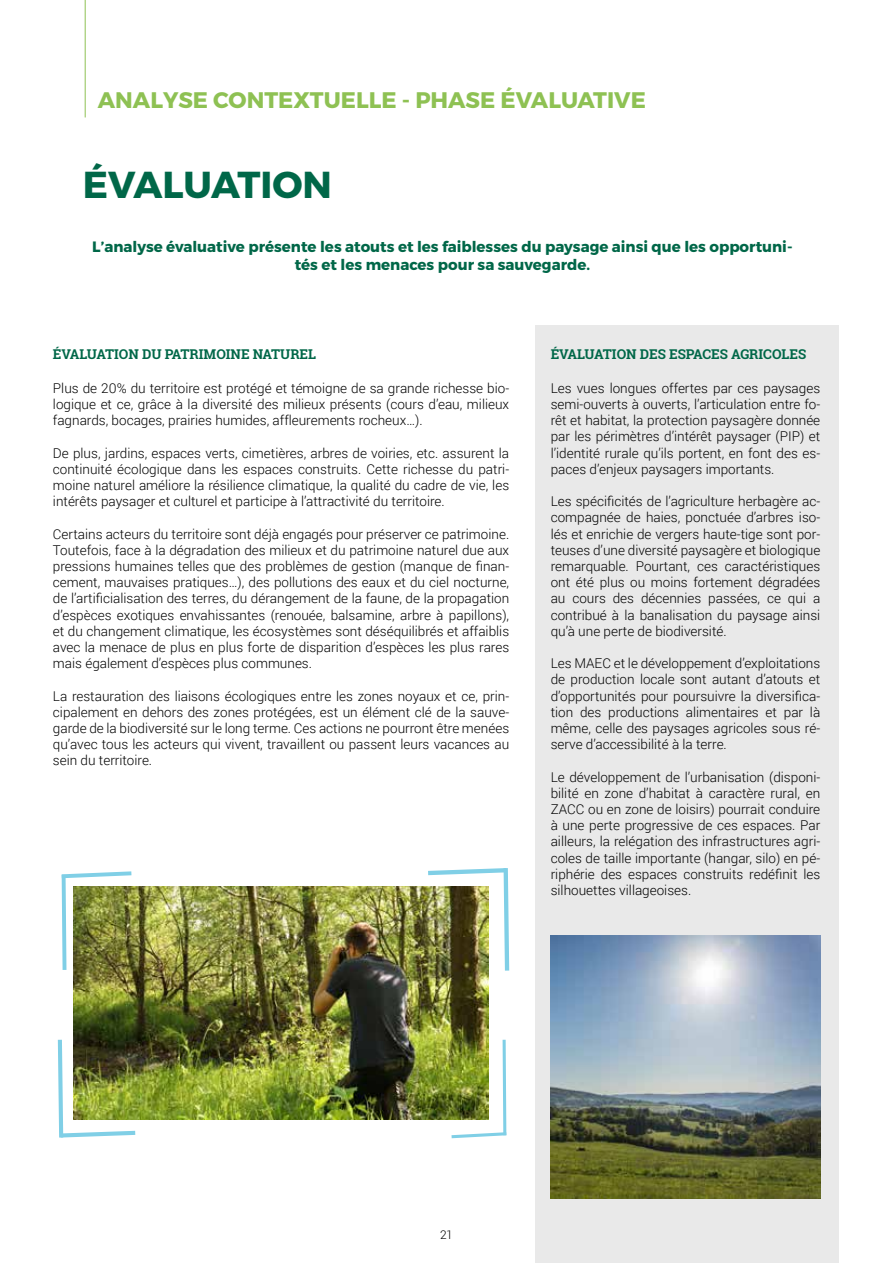
<style>
.page{position:relative;width:893px;height:1263px;background:#fff}
.page>*{position:absolute;margin:0;border:0;box-sizing:border-box;transform-origin:0 0}
.t1{font:700 37.5px "Montserrat";color:#006748}
.t2{font:700 22.5px "Montserrat";color:#8ec153}
.t3{font:700 15px/18px "Montserrat";color:#006748;text-align:center}
.t4{font:300 13.5px/16.2px "Roboto";color:#000;text-align:justify}
.t5{font:700 13.5px "Roboto Slab";color:#006748}
.t6{font:300 12px "Roboto";color:#000}
</style>
<div class="page">
<div style="left:536px;top:325px;width:303px;height:938px;background:#e9e9e9"></div>
<hr style="left:85px;top:0;width:1px;height:117px;background:#8ec153">
<img style="left:551px;top:935px;width:269px;height:263px">
<img style="left:73px;top:887px;width:416px;height:233px">
<img style="left:424px;top:868px;width:86px;height:107px">
<svg style="left:61px;top:871px;width:74px;height:103px"></svg>
<img style="left:57px;top:1035px;width:82px;height:103px">
<img style="left:448px;top:1037px;width:59px;height:102px">
<h2 class="t2" style="left:98px;top:86px;width:550px">ANALYSE CONTEXTUELLE - PHASE ÉVALUATIVE</h2>
<h1 class="t1" style="left:83px;top:161px;width:251px">ÉVALUATION</h1>
<p class="t3" style="left:92px;top:238px;width:702px">L’analyse évaluative présente les atouts et les faiblesses du paysage ainsi que les opportuni&shy;tés et les menaces pour sa sauvegarde.</p>
<p class="t5" style="left:53px;top:344px;width:265px">ÉVALUATION DU PATRIMOINE NATUREL</p>
<p class="t4" style="left:53px;top:379px;width:458px">Plus de 20% du territoire est protégé et témoigne de sa grande richesse bio&shy;logique et ce, grâce à la diversité des milieux présents (cours d’eau, milieux fagnards, bocages, prairies humides, affleurements rocheux…).</p>
<p class="t4" style="left:53px;top:444px;width:458px">De plus, jardins, espaces verts, cimetières, arbres de voiries, etc. assurent la continuité écologique dans les espaces construits. Cette richesse du patri&shy;moine naturel améliore la résilience climatique, la qualité du cadre de vie, les intérêts paysager et culturel et participe à l’attractivité du territoire.</p>
<p class="t4" style="left:53px;top:525px;width:458px">Certains acteurs du territoire sont déjà engagés pour préserver ce patrimoine.<br>Toutefois, face à la dégradation des milieux et du patrimoine naturel due aux pressions humaines telles que des problèmes de gestion (manque de finan&shy;cement, mauvaises pratiques…), des pollutions des eaux et du ciel nocturne, de l’artificialisation des terres, du dérangement de la faune, de la propagation d’espèces exotiques envahissantes (renouée, balsamine, arbre à papillons), et du changement climatique, les écosystèmes sont déséquilibrés et affaiblis avec la menace de plus en plus forte de disparition d’espèces les plus rares mais également d’espèces plus communes.</p>
<p class="t4" style="left:53px;top:687px;width:458px">La restauration des liaisons écologiques entre les zones noyaux et ce, prin&shy;cipalement en dehors des zones protégées, est un élément clé de la sauve&shy;garde de la biodiversité sur le long terme. Ces actions ne pourront être menées qu’avec tous les acteurs qui vivent, travaillent ou passent leurs vacances au sein du territoire.</p>
<p class="t5" style="left:551px;top:344px;width:257px">ÉVALUATION DES ESPACES AGRICOLES</p>
<p class="t4" style="left:551px;top:379px;width:271px">Les vues longues offertes par ces paysages semi-ouverts à ouverts, l’articulation entre fo&shy;rêt et habitat, la protection paysagère donnée par les périmètres d’intérêt paysager (PIP) et l’identité rurale qu’ils portent, en font des es&shy;paces d’enjeux paysagers importants.</p>
<p class="t4" style="left:551px;top:493px;width:271px">Les spécificités de l’agriculture herbagère ac&shy;compagnée de haies, ponctuée d’arbres iso&shy;lés et enrichie de vergers haute-tige sont por&shy;teuses d’une diversité paysagère et biologique remarquable. Pourtant, ces caractéristiques ont été plus ou moins fortement dégradées au cours des décennies passées, ce qui a contribué à la banalisation du paysage ainsi qu’à une perte de biodiversité.</p>
<p class="t4" style="left:551px;top:655px;width:271px">Les MAEC et le développement d’exploitations de production locale sont autant d’atouts et d’opportunités pour poursuivre la diversifica&shy;tion des productions alimentaires et par là même, celle des paysages agricoles sous ré&shy;serve d’accessibilité à la terre.</p>
<p class="t4" style="left:551px;top:768px;width:271px">Le développement de l’urbanisation (disponi&shy;bilité en zone d’habitat à caractère rural, en ZACC ou en zone de loisirs) pourrait conduire à une perte progressive de ces espaces. Par ailleurs, la relégation des infrastructures agri&shy;coles de taille importante (hangar, silo) en pé&shy;riphérie des espaces construits redéfinit les silhouettes villageoises.</p>
<p class="t6" style="left:440px;top:1226px;width:14px">21</p>
</div>
